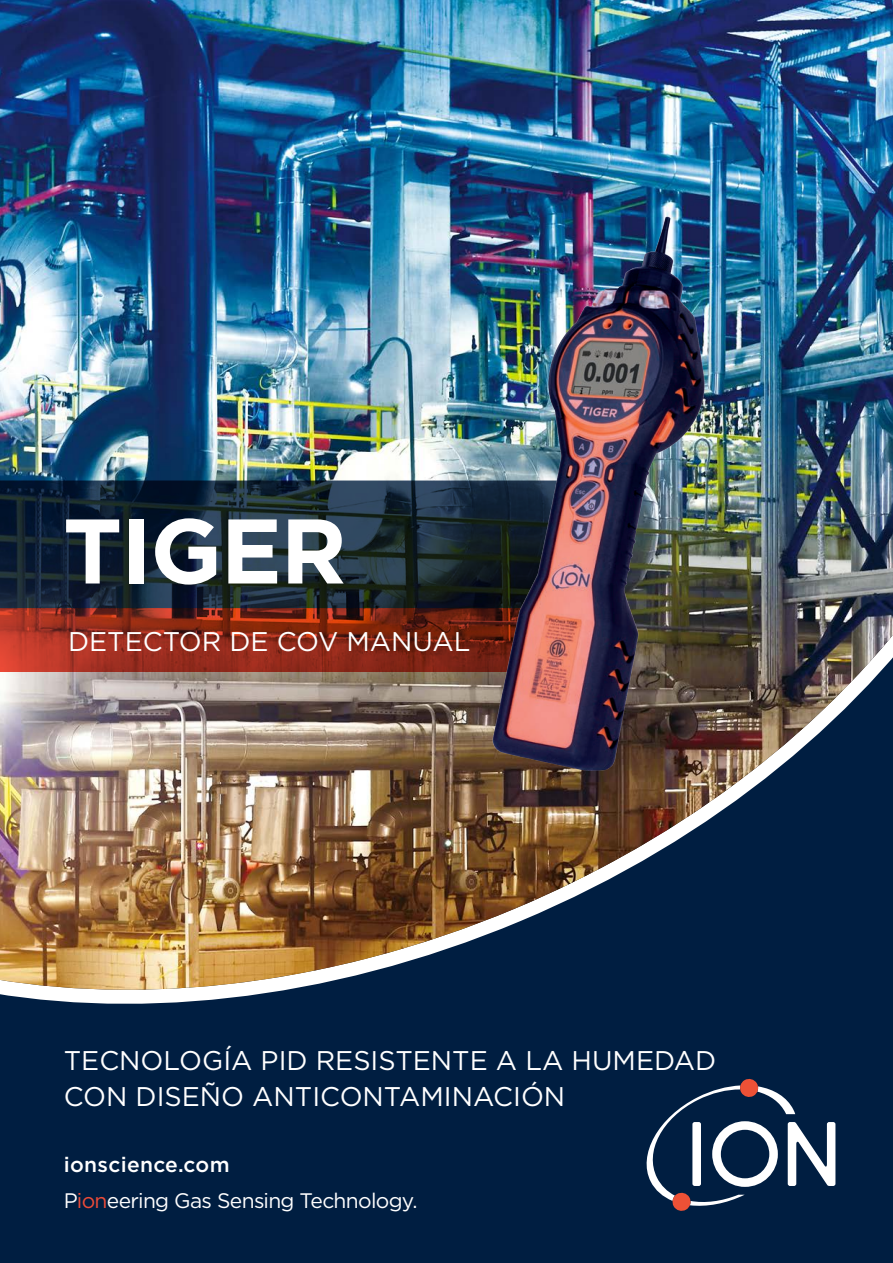
<style>
.page{position:relative;width:893px;height:1263px;background:#001e41}
.page>*{position:absolute;margin:0;border:0;box-sizing:border-box;transform-origin:0 0}
.t1{font:700 91.5px "Gotham";letter-spacing:-.015em;color:#fff}
.t2{font:27px "Gotham";color:#fff}
.t3{font:21px "Gotham";letter-spacing:-.035em;color:#fff}
.t4{font:500 21px "Gotham";letter-spacing:.015em;color:#fff}
.s1{color:#ed4b38}
</style>
<div class="page">
<img style="left:0;top:0;width:893px;height:1004px">
<svg style="left:0;top:480px;width:489px;height:128px;background:#192a37"></svg>
<svg style="left:0;top:608px;width:489px;height:64px;background:#8d2a19"></svg>
<img style="left:489px;top:211px;width:221px;height:567px">
<svg style="left:646px;top:1078px;width:189px;height:133px"></svg>
<p class="t1" style="left:63px;top:490px;width:285px">TIGER</p>
<p class="t2" style="left:68px;top:626px;width:404px">DETECTOR DE COV MANUAL</p>
<p class="t2" style="left:64px;top:1045px;width:654px">TECNOLOGÍA PID RESISTENTE A LA HUMEDAD</p>
<p class="t2" style="left:64px;top:1081px;width:503px">CON DISEÑO ANTICONTAMINACIÓN</p>
<p class="t4" style="left:64px;top:1151px;width:167px">ionscience.com</p>
<p class="t3" style="left:64px;top:1189px;width:355px">P<span class="s1">ion</span>eering Gas Sensing Technology.</p>
</div>
